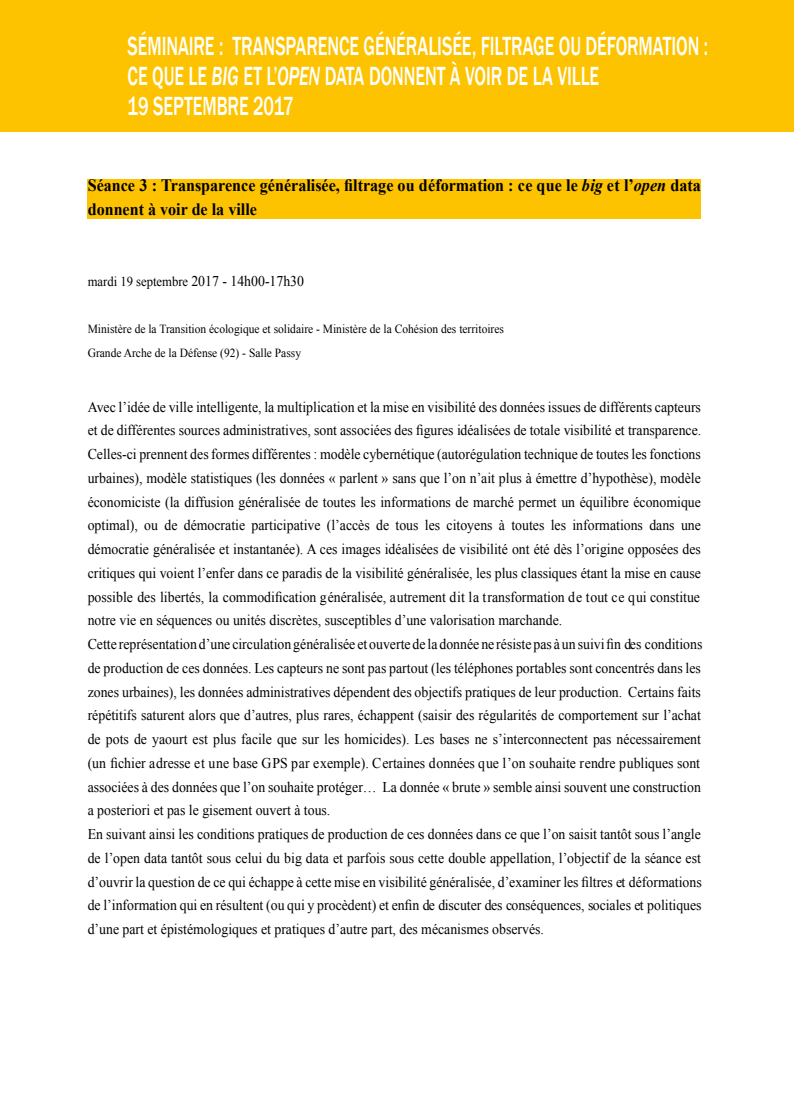
<style>
.page{position:relative;width:794px;height:1102px;background:#fff}
.page>*{position:absolute;margin:0;border:0;box-sizing:border-box;transform-origin:0 0}
.t1{font:500 27px/30px "Franklin Gothic";letter-spacing:-.005em;color:#fff;scale:.67 1}
.t2{font:700 17.38px/23.8px "Times New Roman";color:#000;scale:.93 1}
.t3{font:14.88px/23.8px "Times New Roman";color:#000;scale:.93 1}
.t4{font:13.62px "Times New Roman";color:#000;scale:.93 1}
.t5{font:12.38px/23.8px "Times New Roman";color:#000;scale:.93 1}
.s1{font-style:italic}
.s2{font-size:14.88px}
</style>
<div class="page">
<div style="left:0;top:0;width:25px;height:131px;background:#fdc300"></div>
<div style="left:25px;top:0;width:769px;height:131px;background:#fdc300"></div>
<div style="left:88px;top:179px;width:613px;height:39px;background:#fdc300"></div>
<h1 class="t1" style="left:128px;top:31px;width:868px">SÉMINAIRE : TRANSPARENCE GÉNÉRALISÉE, FILTRAGE OU DÉFORMATION :<br>CE QUE LE <span class="s1">BIG</span> ET L’<span class="s1">OPEN</span> DATA DONNENT À VOIR DE LA VILLE<br>19 SEPTEMBRE 2017</h1>
<p class="t2" style="left:88px;top:173px;width:661px">Séance 3 : Transparence généralisée, filtrage ou déformation : ce que le <span class="s1">big</span> et l’<span class="s1">open</span> data donnent à voir de la ville</p>
<p class="t4" style="left:88px;top:272px;width:234px">mardi 19 septembre <span class="s2">2017 - 14h00-17h30</span></p>
<p class="t5" style="left:88px;top:317px;width:449px">Ministère de la Transition écologique et solidaire - Ministère de la Cohésion des territoires<br>Grande Arche de la Défense (92) - Salle Passy</p>
<p class="t3" style="left:88px;top:395px;width:662px">Avec l’idée de ville intelligente, la multiplication et la mise en visibilité des données issues de différents capteurs et de différentes sources administratives, sont associées des figures idéalisées de totale visibilité et transparence.<br>Celles-ci prennent des formes différentes : modèle cybernétique (autorégulation technique de toutes les fonctions urbaines), modèle statistiques (les données « parlent » sans que l’on n’ait plus à émettre d’hypothèse), modèle économiciste (la diffusion généralisée de toutes les informations de marché permet un équilibre économique optimal), ou de démocratie participative (l’accès de tous les citoyens à toutes les informations dans une démocratie généralisée et instantanée). A ces images idéalisées de visibilité ont été dès l’origine opposées des critiques qui voient l’enfer dans ce paradis de la visibilité généralisée, les plus classiques étant la mise en cause possible des libertés, la commodification généralisée, autrement dit la transformation de tout ce qui constitue notre vie en séquences ou unités discrètes, susceptibles d’une valorisation marchande.<br>Cette représentation d’une circulation généralisée et ouverte de la donnée ne résiste pas à un suivi fin des conditions de production de ces données. Les capteurs ne sont pas partout (les téléphones portables sont concentrés dans les zones urbaines), les données administratives dépendent des objectifs pratiques de leur production. Certains faits répétitifs saturent alors que d’autres, plus rares, échappent (saisir des régularités de comportement sur l’achat de pots de yaourt est plus facile que sur les homicides). Les bases ne s’interconnectent pas nécessairement (un fichier adresse et une base GPS par exemple). Certaines données que l’on souhaite rendre publiques sont associées à des données que l’on souhaite protéger… La donnée « brute » semble ainsi souvent une construction a posteriori et pas le gisement ouvert à tous.<br>En suivant ainsi les conditions pratiques de production de ces données dans ce que l’on saisit tantôt sous l’angle de l’open data tantôt sous celui du big data et parfois sous cette double appellation, l’objectif de la séance est d’ouvrir la question de ce qui échappe à cette mise en visibilité généralisée, d’examiner les filtres et déformations de l’information qui en résultent (ou qui y procèdent) et enfin de discuter des conséquences, sociales et politiques d’une part et épistémologiques et pratiques d’autre part, des mécanismes observés.</p>
</div>
